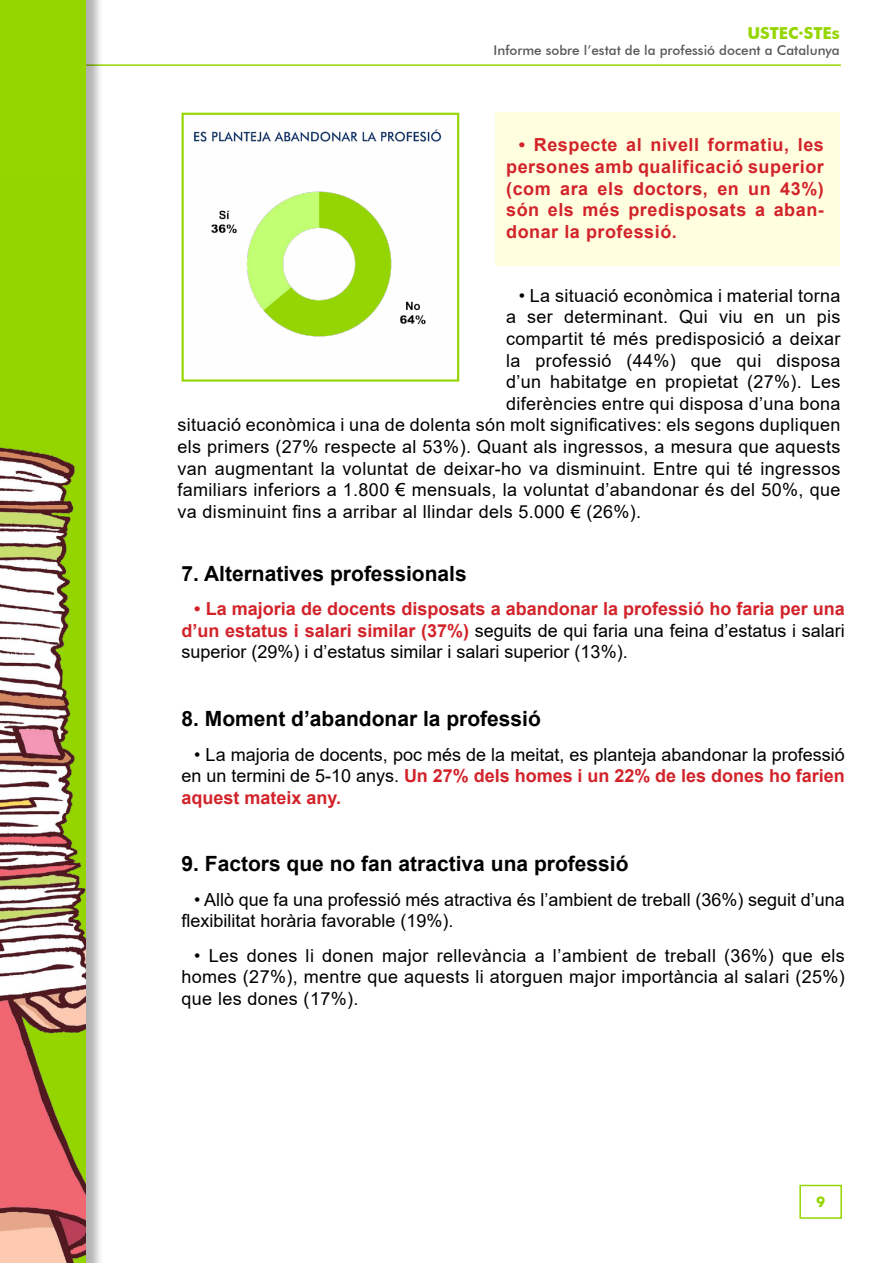
<style>
.page{position:relative;width:893px;height:1263px;background:#fff}
.page>*{position:absolute;margin:0;border:0;box-sizing:border-box;transform-origin:0 0}
.t1{font:700 21px "Arial";color:#000}
.t2{font:18px/21.6px "Arial";letter-spacing:.02em;color:#000;text-align:justify}
.t3{font:700 18px/21.6px "Arial";letter-spacing:.015em;color:#d2232a;text-align:justify}
.t4{font:18px/21.6px "Arial";color:#000}
.t5{font:700 16.5px "Futura BT";color:#95d600}
.t6{font:700 14.7px "Futura BT";color:#95d600}
.t7{font:500 13.5px "Futura BT";color:#58595b}
.s1{font-weight:400;color:#000}
.s2{font-weight:700;color:#d2232a}
</style>
<div class="page">
<div style="left:799px;top:1185px;width:43px;height:34px;border:2px solid #95d600"></div>
<hr style="left:33px;top:64px;width:808px;height:2px;background:#95d600">
<div style="left:0;top:0;width:104px;height:1263px;background:#000;opacity:.3"></div>
<div style="left:0;top:0;width:86px;height:1263px;background:#95d600"></div>
<img style="left:0;top:447px;width:86px;height:816px">
<div style="left:495px;top:113px;width:345px;height:153px;background:#ffffe0"></div>
<img style="left:194px;top:129px;width:248px;height:208px">
<div style="left:182px;top:113px;width:277px;height:269px;border:2px solid #95d600"></div>
<p class="t5" style="left:747px;top:23px;width:94px">USTEC·STEs</p>
<p class="t7" style="left:494px;top:42px;width:348px">Informe sobre l’estat de la professió docent a Catalunya</p>
<p class="t3" style="left:506px;top:134px;width:319px;text-indent:13px">• Respecte al nivell formatiu, les persones amb qualificació superior (com ara els doctors, en un 43%) són els més predisposats a aban&shy;donar la professió.</p>
<p class="t2" style="left:519px;top:285px;width:323px">• La situació econòmica i material torna</p>
<p class="t2" style="left:506px;top:306px;width:336px">a ser determinant. Qui viu en un pis</p>
<p class="t2" style="left:506px;top:328px;width:336px">compartit té més predisposició a deixar</p>
<p class="t2" style="left:506px;top:349px;width:336px">la professió (44%) que qui disposa</p>
<p class="t2" style="left:506px;top:371px;width:336px">d’un habitatge en propietat (27%). Les</p>
<p class="t2" style="left:506px;top:393px;width:336px">diferències entre qui disposa d’una bona</p>
<p class="t2" style="left:178px;top:414px;width:664px">situació econòmica i una de dolenta són molt significatives: els segons dupliquen</p>
<p class="t2" style="left:178px;top:436px;width:664px">els primers (27% respecte al 53%). Quant als ingressos, a mesura que aquests</p>
<p class="t2" style="left:178px;top:457px;width:664px">van augmentant la voluntat de deixar-ho va disminuint. Entre qui té ingressos</p>
<p class="t2" style="left:178px;top:479px;width:664px">familiars inferiors a 1.800 € mensuals, la voluntat d’abandonar és del 50%, que</p>
<p class="t2" style="left:178px;top:501px;width:465px">va disminuint fins a arribar al llindar dels 5.000 € (26%).</p>
<p class="t1" style="left:182px;top:559px;width:287px">7. Alternatives professionals</p>
<p class="t3" style="left:182px;top:598px;width:665px;text-indent:13px">• La majoria de docents disposats a abandonar la professió ho faria per una d’un estatus i salari similar (37%) <span class="s1">seguits de qui faria una feina d’estatus i salari superior (29%) i d’estatus similar i salari superior (13%).</span></p>
<p class="t1" style="left:182px;top:704px;width:361px">8. Moment d’abandonar la professió</p>
<p class="t2" style="left:182px;top:743px;width:665px;text-indent:13px">• La majoria de docents, poc més de la meitat, es planteja abandonar la professió en un termini de 5-10 anys. <span class="s2">Un 27% dels homes i un 22% de les dones ho farien aquest mateix any.</span></p>
<p class="t1" style="left:182px;top:849px;width:448px">9. Factors que no fan atractiva una professió</p>
<p class="t4" style="left:182px;top:888px;width:665px;text-indent:13px">• Allò que fa una professió més atractiva és l’ambient de treball (36%) seguit d’una flexibilitat horària favorable (19%).</p>
<p class="t2" style="left:182px;top:944px;width:665px;text-indent:13px">• Les dones li donen major rellevància a l’ambient de treball (36%) que els homes (27%), mentre que aquests li atorguen major importància al salari (25%) que les dones (17%).</p>
<p class="t6" style="left:816px;top:1193px;width:11px">9</p>
</div>
